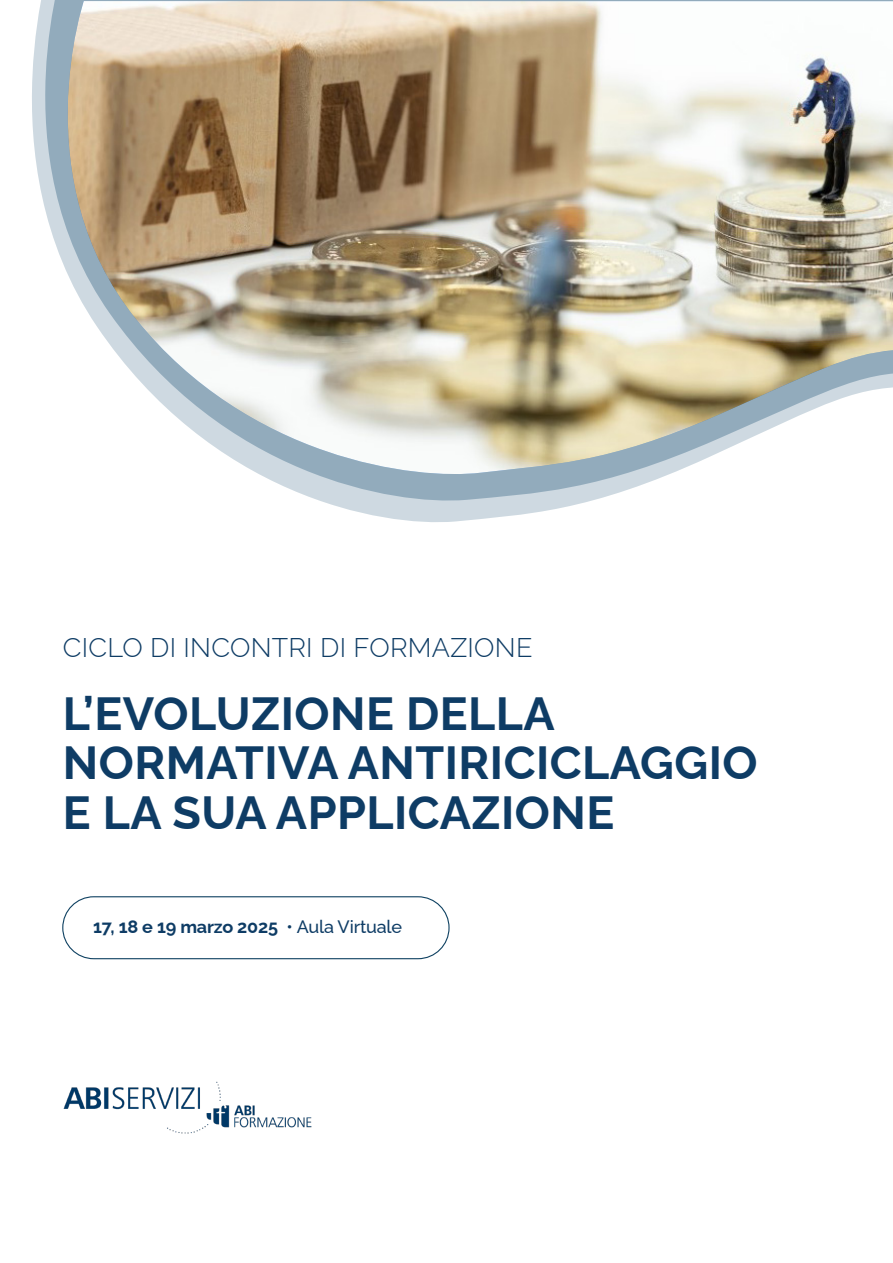
<style>
.page{position:relative;width:893px;height:1263px;background:#fff}
.page>*{position:absolute;margin:0;border:0;box-sizing:border-box;transform-origin:0 0}
.t1{font:700 46.5px/49.5px "Raleway";letter-spacing:.01em;color:#0e3c65}
.t2{font:300 27px "Raleway";letter-spacing:.01em;color:#0e3c65}
.t3{font:700 18px "Raleway";letter-spacing:-.01em;color:#0e3c65}
.s1{font-weight:500}
</style>
<div class="page">
<svg style="left:337px;top:506px;width:232px;height:16px;fill:#ced9e1"></svg>
<svg style="left:41px;top:0;width:852px;height:506px"></svg>
<svg style="left:32px;top:1px;width:861px;height:480px"></svg>
<img style="left:66px;top:1px;width:827px;height:475px">
<div style="left:62px;top:896px;width:388px;height:63px;border:1px solid #104262;border-radius:31px"></div>
<img style="left:63px;top:1081px;width:249px;height:53px">
<p class="t2" style="left:63px;top:626px;width:471px">CICLO DI INCONTRI DI FORMAZIONE</p>
<p class="t1" style="left:63px;top:683px;width:696px">L’EVOLUZIONE DELLA<br>NORMATIVA ANTIRICICLAGGIO<br>E LA SUA APPLICAZIONE</p>
<p class="t3" style="left:93px;top:913px;width:311px">17, 18 e 19 marzo 2025 <span class="s1">• Aula Virtuale</span></p>
</div>
